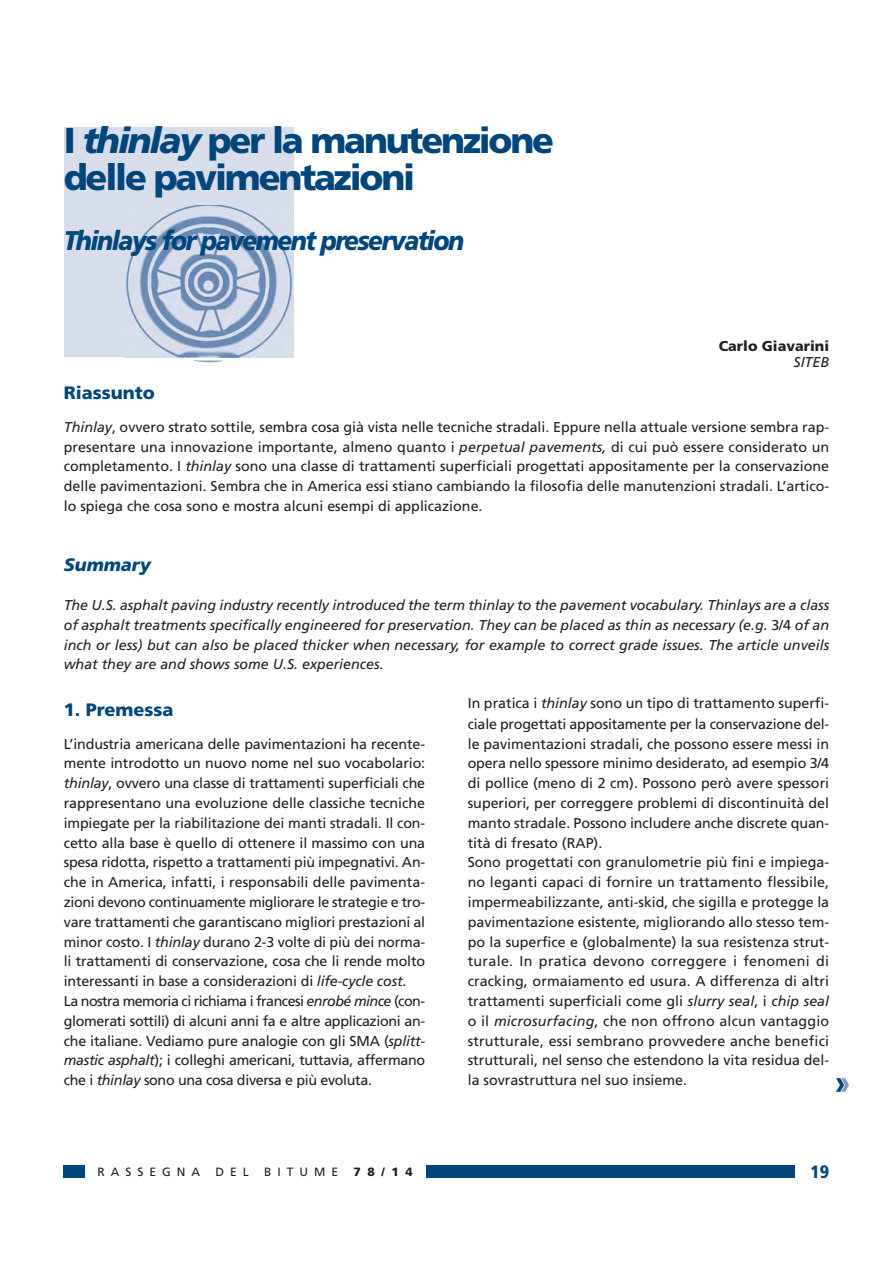
<style>
.page{position:relative;width:893px;height:1263px;background:#fff}
.page>*{position:absolute;margin:0;border:0;box-sizing:border-box;transform-origin:0 0}
.t1{font:900 36px/37.5px "Frutiger";letter-spacing:-.06em;color:#00467d}
.t2{font:italic 900 27px "Frutiger";letter-spacing:-.06em;color:#00467d;scale:.9 1}
.t3{font:900 18px "Frutiger";color:#00467d}
.t4{font:italic 900 18px "Frutiger";color:#00467d}
.t5{font:900 condensed 18px "Frutiger";color:#00467d}
.t6{font:14.25px/19.8px "Frutiger";color:#231f20}
.t7{font:italic 14.25px/19.8px "Frutiger";color:#231f20;text-align:justify}
.t8{font:900 14.25px "Frutiger";color:#231f20}
.t9{font:12px "Frutiger";letter-spacing:.5em;color:#231f20}
.t10{font:900 12px "Frutiger";color:#231f20}
.s1{font-style:italic}
.s2{font-style:normal}
</style>
<div class="page">
<div style="left:64px;top:128px;width:229px;height:229px;background:#d8ddeb"></div>
<div style="left:64px;top:1165px;width:731px;height:13px;background:#00467d"></div>
<div style="left:85px;top:1161px;width:340px;height:24px;background:#fff"></div>
<svg style="left:836px;top:1078px;width:13px;height:14px"></svg>
<img style="left:124px;top:205px;width:170px;height:158px">
<h1 class="t1" style="left:64px;top:123px;width:492px">I <span class="s1">thinlay</span> per la manutenzione delle pavimentazioni</h1>
<h2 class="t2" style="left:64px;top:227px;width:447px">Thinlays for pavement preservation</h2>
<p class="t8" style="left:719px;top:339px;width:112px">Carlo Giavarini</p>
<p class="t7" style="left:793px;top:353px;width:37px">SITEB</p>
<p class="t3" style="left:64px;top:383px;width:93px">Riassunto</p>
<p class="t6" style="left:64px;top:418px;width:767px;text-align:justify"><span class="s1">Thinlay</span>, ovvero strato sottile, sembra cosa già vista nelle tecniche stradali. Eppure nella attuale versione sembra rap&shy;presentare una innovazione importante, almeno quanto i <span class="s1">perpetual pavements,</span> di cui può essere considerato un completamento. I <span class="s1">thinlay</span> sono una classe di trattamenti superficiali progettati appositamente per la conservazione delle pavimentazioni. Sembra che in America essi stiano cambiando la filosofia delle manutenzioni stradali. L’artico&shy;lo spiega che cosa sono e mostra alcuni esempi di applicazione.</p>
<p class="t4" style="left:64px;top:556px;width:88px">Summary</p>
<p class="t7" style="left:64px;top:596px;width:767px">The U.S. asphalt paving industry recently introduced the term thinlay to the pavement vocabulary. Thinlays are a class of asphalt treatments specifically engineered for preservation. They can be placed as thin as necessary (e.g. <span class="s2">3/4</span> of an inch or less) but can also be placed thicker when necessary, for example to correct grade issues. The article unveils what they are and shows some U.S. experiences.</p>
<p class="t3" style="left:64px;top:700px;width:111px">1. Premessa</p>
<p class="t6" style="left:64px;top:734px;width:363px">L’industria americana delle pavimentazioni ha recente&shy;mente introdotto un nuovo nome nel suo vocabolario: <span class="s1">thinlay</span>, ovvero una classe di trattamenti superficiali che rappresentano una evoluzione delle classiche tecniche impiegate per la riabilitazione dei manti stradali. Il con&shy;cetto alla base è quello di ottenere il massimo con una spesa ridotta, rispetto a trattamenti più impegnativi. An&shy;che in America, infatti, i responsabili delle pavimenta&shy;zioni devono continuamente migliorare le strategie e tro&shy;vare trattamenti che garantiscano migliori prestazioni al minor costo. I <span class="s1">thinlay</span> durano 2-3 volte di più dei norma&shy;li trattamenti di conservazione, cosa che li rende molto interessanti in base a considerazioni di <span class="s1">life-cycle cost</span>.<br>La nostra memoria ci richiama i francesi <span class="s1">enrobé mince</span> (con&shy;glomerati sottili) di alcuni anni fa e altre applicazioni an&shy;che italiane. Vediamo pure analogie con gli SMA (<span class="s1">splitt&shy;mastic asphalt</span>); i colleghi americani, tuttavia, affermano che i <span class="s1">thinlay</span> sono una cosa diversa e più evoluta.</p>
<p class="t6" style="left:468px;top:694px;width:363px">In pratica i <span class="s1">thinlay</span> sono un tipo di trattamento superfi&shy;ciale progettati appositamente per la conservazione del&shy;le pavimentazioni stradali, che possono essere messi in opera nello spessore minimo desiderato, ad esempio 3/4 di pollice (meno di 2 cm). Possono però avere spessori superiori, per correggere problemi di discontinuità del manto stradale. Possono includere anche discrete quan&shy;tità di fresato (RAP).<br>Sono progettati con granulometrie più fini e impiega&shy;no leganti capaci di fornire un trattamento flessibile, impermeabilizzante, anti-skid, che sigilla e protegge la pavimentazione esistente, migliorando allo stesso tem&shy;po la superfice e (globalmente) la sua resistenza strut&shy;turale. In pratica devono correggere i fenomeni di cracking, ormaiamento ed usura. A differenza di altri trattamenti superficiali come gli <span class="s1">slurry seal</span>, i <span class="s1">chip seal </span>o il <span class="s1">microsurfacing</span>, che non offrono alcun vantaggio strutturale, essi sembrano provvedere anche benefici strutturali, nel senso che estendono la vita residua del&shy;la sovrastruttura nel suo insieme.</p>
<p class="t9" style="left:98px;top:1166px;width:104px">RASSEGNA</p>
<p class="t9" style="left:216px;top:1166px;width:35px">DEL</p>
<p class="t9" style="left:264px;top:1166px;width:76px">BITUME</p>
<p class="t10" style="left:354px;top:1166px;width:61px">78/14</p>
<p class="t5" style="left:810px;top:1165px;width:20px">19</p>
</div>
